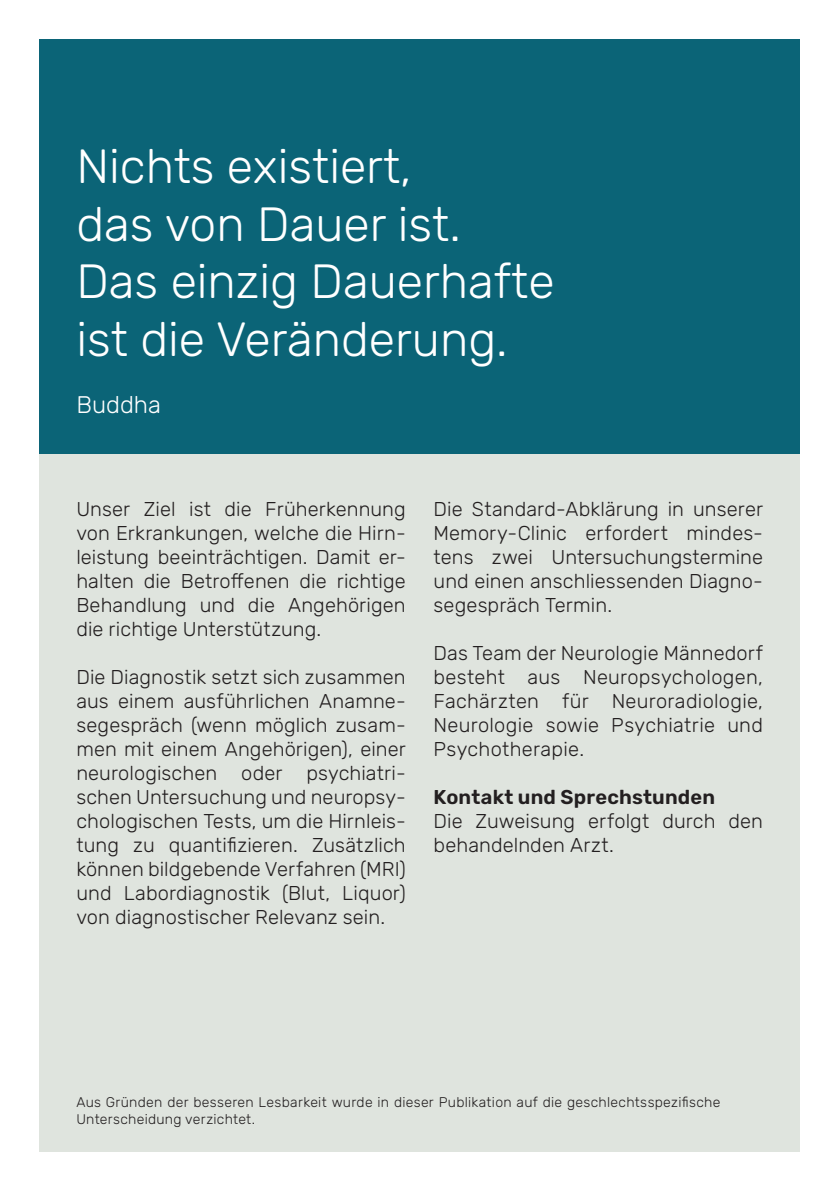
<style>
.page{position:relative;width:840px;height:1191px;background:#fff}
.page>*{position:absolute;margin:0;border:0;box-sizing:border-box;transform-origin:0 0}
.t1{font:300 48px/57.6px "Rubik";color:#fff}
.t2{font:300 24px "Rubik";color:#fff}
.t3{font:300 20px/24px "Rubik";letter-spacing:.005em;color:#231f20;text-align:justify}
.t4{font:600 20px "Rubik";letter-spacing:.01em;color:#231f20}
.t5{font:300 14px/16.8px "Rubik";letter-spacing:.02em;color:#231f20}
</style>
<div class="page">
<div style="left:40px;top:40px;width:759px;height:1111px;background:#dfe4de"></div>
<div style="left:40px;top:40px;width:759px;height:414px;background:#0b6477"></div>
<h1 class="t1" style="left:76px;top:139px;width:479px">Nichts existiert,<br>das von Dauer ist.<br>Das einzig Dauerhafte ist die Veränderung.</h1>
<p class="t2" style="left:76px;top:392px;width:86px">Buddha</p>
<p class="t3" style="left:76px;top:497px;width:331px">Unser Ziel ist die Früherkennung von Erkrankungen, welche die Hirn&shy;leistung beeinträchtigen. Damit er&shy;halten die Betroffenen die richtige Behandlung und die Angehörigen die richtige Unterstützung.</p>
<p class="t3" style="left:76px;top:665px;width:331px">Die Diagnostik setzt sich zusammen aus einem ausführlichen Anamne&shy;segespräch (wenn möglich zusam&shy;men mit einem Angehörigen), einer neurologischen oder psychiatri&shy;schen Untersuchung und neuropsy&shy;chologischen Tests, um die Hirnleis&shy;tung zu quantifizieren. Zusätzlich können bildgebende Verfahren (MRI) und Labordiagnostik (Blut, Liquor) von diagnostischer Relevanz sein.</p>
<p class="t3" style="left:433px;top:497px;width:331px">Die Standard-Abklärung in unserer Memory-Clinic erfordert mindes&shy;tens zwei Untersuchungstermine und einen anschliessenden Diagno&shy;segespräch Termin.</p>
<p class="t3" style="left:433px;top:641px;width:331px">Das Team der Neurologie Männedorf besteht aus Neuropsychologen, Fachärzten für Neuroradiologie, Neurologie sowie Psychiatrie und Psychotherapie.</p>
<p class="t4" style="left:433px;top:785px;width:283px">Kontakt und Sprechstunden</p>
<p class="t3" style="left:433px;top:809px;width:331px">Die Zuweisung erfolgt durch den behandelnden Arzt.</p>
<p class="t5" style="left:76px;top:1094px;width:645px">Aus Gründen der besseren Lesbarkeit wurde in dieser Publikation auf die geschlechtsspezifische<br>Unterscheidung verzichtet.</p>
</div>
